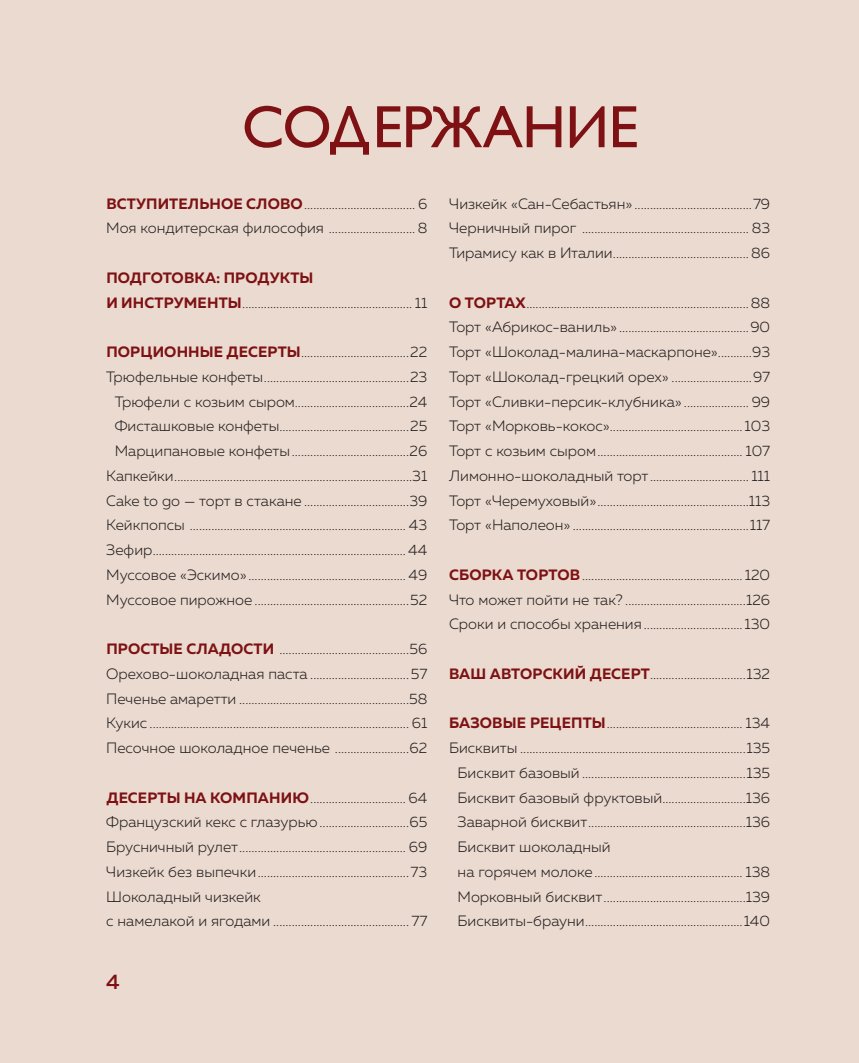
<style>
.page{position:relative;width:859px;height:1063px;background:#ebdacf}
.page>*{position:absolute;margin:0;border:0;box-sizing:border-box;transform-origin:0 0}
.t1{font:500 60px "Gill Sans MT Pro Cyr";letter-spacing:-.01em;color:#7d1113}
.t2{font:500 21px "Muller";color:#7d1113}
.t3{font:300 15px/24.8px "Muller";color:#231f20;text-align:justify}
.s1{font-weight:700;color:#7d1113}
</style>
<div class="page">
<h1 class="t1" style="left:242px;top:106px;width:398px">СОДЕРЖАНИЕ</h1>
<p class="t3" style="left:106px;top:192px;width:323px"><span class="s1">ВСТУПИТЕЛЬНОЕ СЛОВО</span> .................................... 6<br>Моя кондитерская философия ............................ 8</p>
<p class="t3" style="left:106px;top:267px;width:322px"><span class="s1">ПОДГОТОВКА: ПРОДУКТЫ<br>И ИНСТРУМЕНТЫ</span> ....................................................... 11</p>
<p class="t3" style="left:106px;top:341px;width:323px;text-align:center"><span class="s1">ПОРЦИОННЫЕ ДЕСЕРТЫ</span> ...................................22<br>Трюфельные конфеты ...............................................23<br>Трюфели с козьим сыром.....................................24<br>Фисташковые конфеты..........................................25<br>Марципановые конфеты ......................................26<br>Капкейки .............................................................................31<br>Cake to go — торт в стакане ..................................39<br>Кейкпопсы ...................................................................... 43<br>Зефир ..................................................................................44<br>Муссовое «Эскимо» ................................................... 49<br>Муссовое пирожное ..................................................52</p>
<p class="t3" style="left:106px;top:638px;width:323px"><span class="s1">ПРОСТЫЕ СЛАДОСТИ</span> ..........................................56<br>Орехово-шоколадная паста ................................57<br>Печенье амаретти .......................................................58<br>Кукис .................................................................................... 61<br>Песочное шоколадное печенье ........................62</p>
<p class="t3" style="left:106px;top:786px;width:323px;text-align:left"><span class="s1">ДЕСЕРТЫ НА КОМПАНИЮ</span> ............................... 64<br>Французский кекс с глазурью .............................65<br>Брусничный рулет ...................................................... 69<br>Чизкейк без выпечки .................................................73<br>Шоколадный чизкейк<br>с намелакой и ягодами ............................................ 77</p>
<h2 class="t2" style="left:106px;top:973px;width:15px">4</h2>
<p class="t3" style="left:449px;top:192px;width:323px">Чизкейк «Сан-Себастьян» ......................................79<br>Черничный пирог ...................................................... 83<br>Тирамису как в Италии ............................................ 86</p>
<p class="t3" style="left:449px;top:291px;width:323px"><span class="s1">О ТОРТАХ</span> ........................................................................88<br>Торт «Абрикос-ваниль» ..........................................90<br>Торт «Шоколад-малина-маскарпоне» ...........93<br>Торт «Шоколад-грецкий орех» ..........................97<br>Торт «Сливки-персик-клубника» ..................... 99<br>Торт «Морковь-кокос» ........................................... 103<br>Торт с козьим сыром ............................................... 107<br>Лимонно-шоколадный торт ................................ 111<br>Торт «Черемуховый» .................................................113<br>Торт «Наполеон» .........................................................117</p>
<p class="t3" style="left:449px;top:564px;width:322px"><span class="s1">СБОРКА ТОРТОВ</span> .................................................... 120<br>Что может пойти не так? .......................................126<br>Сроки и способы хранения ................................ 130</p>
<p class="t3" style="left:449px;top:663px;width:322px"><span class="s1">ВАШ АВТОРСКИЙ ДЕСЕРТ</span> ...............................132</p>
<p class="t3" style="left:449px;top:712px;width:322px"><span class="s1">БАЗОВЫЕ РЕЦЕПТЫ</span> ............................................ 134</p>
<p class="t3" style="left:449px;top:737px;width:322px">Бисквиты .........................................................................135</p>
<p class="t3" style="left:458px;top:762px;width:314px">Бисквит базовый .....................................................135</p>
<p class="t3" style="left:458px;top:786px;width:314px">Бисквит базовый фруктовый ...........................136</p>
<p class="t3" style="left:458px;top:811px;width:314px">Заварной бисквит ...................................................136</p>
<p class="t3" style="left:458px;top:836px;width:155px">Бисквит шоколадный</p>
<p class="t3" style="left:458px;top:861px;width:314px">на горячем молоке ................................................ 138</p>
<p class="t3" style="left:458px;top:885px;width:314px">Морковный бисквит ..............................................139</p>
<p class="t3" style="left:458px;top:910px;width:314px">Бисквиты-брауни ...................................................140</p>
</div>
